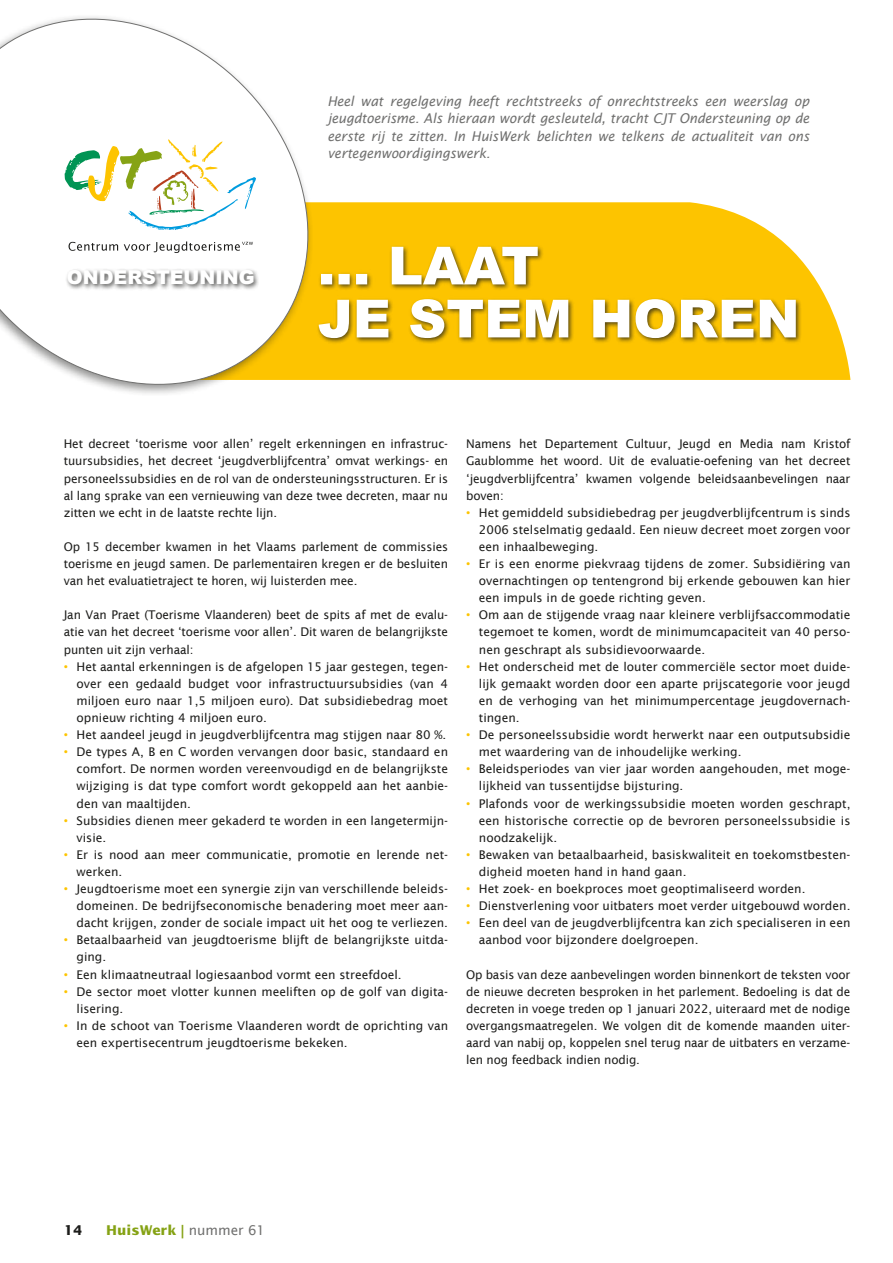
<style>
.page{position:relative;width:893px;height:1263px;background:#fff}
.page>*{position:absolute;margin:0;border:0;box-sizing:border-box;transform-origin:0 0}
.t1{font:900 52.65px/52.9px "Arial";color:#fff}
.t2{font:900 19.05px "Arial";color:#fff}
.t3{font:italic 13.5px/17.1px "Lucida Sans";letter-spacing:-.01em;color:#70706f;text-align:justify;scale:.96 1}
.t4{font:700 13.5px "Lucida Sans Std";color:#85a214}
.t5{font:700 13.5px "Lucida Sans Std";color:#1d1d1b}
.t6{font:12px/17.1px "Lucida Sans";color:#1d1d1b;text-align:justify}
.s1{font-family:"Arial";color:#fdc400}
.s2{font-family:"Lucida Sans";font-weight:400;color:#70706f}
</style>
<div class="page">
<svg style="left:330px;top:202px;width:520px;height:178px;fill:#fdc400"></svg>
<div style="left:317px;top:245px;width:485px;height:99px;background:#1d1d1b;opacity:.75"></div>
<svg style="left:0;top:17px;width:330px;height:377px"></svg>
<svg style="left:69px;top:242px;width:49px;height:9px"></svg>
<svg style="left:124px;top:241px;width:129px;height:12px"></svg>
<svg style="left:65px;top:139px;width:191px;height:91px"></svg>
<div style="left:65px;top:268px;width:195px;height:22px;background:#1d1d1b;opacity:.75"></div>
<h2 class="t2" style="left:67px;top:263px;width:189px">ONDERSTEUNING</h2>
<p class="t3" style="left:327px;top:93px;width:503px">Heel wat regelgeving heeft rechtstreeks of onrechtstreeks een weerslag op jeugdtoerisme. Als hieraan wordt gesleuteld, tracht CJT Ondersteuning op de eerste rij te zitten. In HuisWerk belichten we telkens de actualiteit van ons vertegenwoordigingswerk.</p>
<h1 class="t1" style="left:318px;top:237px;width:483px">… LAAT<br>JE STEM HOREN</h1>
<p class="t6" style="left:64px;top:435px;width:386px">Het decreet ‘toerisme voor allen’ regelt erkenningen en infrastruc&shy;tuursubsidies, het decreet ‘jeugdverblijfcentra’ omvat werkings- en personeelssubsidies en de rol van de ondersteuningsstructuren. Er is al lang sprake van een vernieuwing van deze twee decreten, maar nu zitten we echt in de laatste rechte lijn.</p>
<p class="t6" style="left:64px;top:538px;width:386px">Op 15 december kwamen in het Vlaams parlement de commissies toerisme en jeugd samen. De parlementairen kregen er de besluiten van het evaluatietraject te horen, wij luisterden mee.</p>
<p class="t6" style="left:64px;top:606px;width:386px">Jan Van Praet (Toerisme Vlaanderen) beet de spits af met de evalu&shy;atie van het decreet ‘toerisme voor allen’. Dit waren de belangrijkste punten uit zijn verhaal:</p>
<p class="t6" style="left:77px;top:658px;width:373px;text-indent:-13px"><span class="s1">•</span> Het aantal erkenningen is de afgelopen 15 jaar gestegen, tegen&shy;over een gedaald budget voor infrastructuursubsidies (van 4 miljoen euro naar 1,5 miljoen euro). Dat subsidiebedrag moet opnieuw richting 4 miljoen euro.</p>
<p class="t6" style="left:64px;top:726px;width:384px"><span class="s1">•</span> Het aandeel jeugd in jeugdverblijfcentra mag stijgen naar 80 %.</p>
<p class="t6" style="left:77px;top:743px;width:373px;text-indent:-13px"><span class="s1">•</span> De types A, B en C worden vervangen door basic, standaard en comfort. De normen worden vereenvoudigd en de belangrijkste wijziging is dat type comfort wordt gekoppeld aan het aanbie&shy;den van maaltijden.</p>
<p class="t6" style="left:77px;top:812px;width:373px;text-indent:-13px"><span class="s1">•</span> Subsidies dienen meer gekaderd te worden in een langetermijn&shy;visie.</p>
<p class="t6" style="left:77px;top:846px;width:373px;text-indent:-13px"><span class="s1">•</span> Er is nood aan meer communicatie, promotie en lerende net&shy;werken.</p>
<p class="t6" style="left:77px;top:880px;width:373px;text-indent:-13px"><span class="s1">•</span> Jeugdtoerisme moet een synergie zijn van verschillende beleids&shy;domeinen. De bedrijfseconomische benadering moet meer aan&shy;dacht krijgen, zonder de sociale impact uit het oog te verliezen.</p>
<p class="t6" style="left:77px;top:931px;width:373px;text-indent:-13px"><span class="s1">•</span> Betaalbaarheid van jeugdtoerisme blijft de belangrijkste uitda&shy;ging.</p>
<p class="t6" style="left:64px;top:966px;width:339px"><span class="s1">•</span> Een klimaatneutraal logiesaanbod vormt een streefdoel.</p>
<p class="t6" style="left:77px;top:983px;width:373px;text-indent:-13px"><span class="s1">•</span> De sector moet vlotter kunnen meeliften op de golf van digita&shy;lisering.</p>
<p class="t6" style="left:77px;top:1017px;width:373px;text-indent:-13px"><span class="s1">•</span> In de schoot van Toerisme Vlaanderen wordt de oprichting van een expertisecentrum jeugdtoerisme bekeken.</p>
<p class="t6" style="left:466px;top:435px;width:386px">Namens het Departement Cultuur, Jeugd en Media nam Kristof Gaublomme het woord. Uit de evaluatie-oefening van het decreet ‘jeugdverblijfcentra’ kwamen volgende beleidsaanbevelingen naar boven:</p>
<p class="t6" style="left:479px;top:504px;width:373px;text-indent:-13px"><span class="s1">•</span> Het gemiddeld subsidiebedrag per jeugdverblijfcentrum is sinds 2006 stelselmatig gedaald. Een nieuw decreet moet zorgen voor een inhaalbeweging.</p>
<p class="t6" style="left:479px;top:555px;width:373px;text-indent:-13px"><span class="s1">•</span> Er is een enorme piekvraag tijdens de zomer. Subsidiëring van overnachtingen op tentengrond bij erkende gebouwen kan hier een impuls in de goede richting geven.</p>
<p class="t6" style="left:479px;top:606px;width:373px;text-indent:-13px"><span class="s1">•</span> Om aan de stijgende vraag naar kleinere verblijfsaccommodatie tegemoet te komen, wordt de minimumcapaciteit van 40 perso&shy;nen geschrapt als subsidievoorwaarde.</p>
<p class="t6" style="left:479px;top:658px;width:373px;text-indent:-13px"><span class="s1">•</span> Het onderscheid met de louter commerciële sector moet duide&shy;lijk gemaakt worden door een aparte prijscategorie voor jeugd en de verhoging van het minimumpercentage jeugdovernach&shy;tingen.</p>
<p class="t6" style="left:479px;top:726px;width:373px;text-indent:-13px"><span class="s1">•</span> De personeelssubsidie wordt herwerkt naar een outputsubsidie met waardering van de inhoudelijke werking.</p>
<p class="t6" style="left:479px;top:760px;width:373px;text-indent:-13px"><span class="s1">•</span> Beleidsperiodes van vier jaar worden aangehouden, met moge&shy;lijkheid van tussentijdse bijsturing.</p>
<p class="t6" style="left:479px;top:795px;width:373px;text-indent:-13px"><span class="s1">•</span> Plafonds voor de werkingssubsidie moeten worden geschrapt, een historische correctie op de bevroren personeelssubsidie is noodzakelijk.</p>
<p class="t6" style="left:479px;top:846px;width:373px;text-indent:-13px"><span class="s1">•</span> Bewaken van betaalbaarheid, basiskwaliteit en toekomstbesten&shy;digheid moeten hand in hand gaan.</p>
<p class="t6" style="left:466px;top:880px;width:341px"><span class="s1">•</span> Het zoek- en boekproces moet geoptimaliseerd worden.</p>
<p class="t6" style="left:466px;top:897px;width:386px"><span class="s1">•</span> Dienstverlening voor uitbaters moet verder uitgebouwd worden.</p>
<p class="t6" style="left:479px;top:914px;width:373px;text-indent:-13px"><span class="s1">•</span> Een deel van de jeugdverblijfcentra kan zich specialiseren in een aanbod voor bijzondere doelgroepen.</p>
<p class="t6" style="left:466px;top:966px;width:386px">Op basis van deze aanbevelingen worden binnenkort de teksten voor de nieuwe decreten besproken in het parlement. Bedoeling is dat de decreten in voege treden op 1 januari 2022, uiteraard met de nodige overgangsmaatregelen. We volgen dit de komende maanden uiter&shy;aard van nabij op, koppelen snel terug naar de uitbaters en verzame&shy;len nog feedback indien nodig.</p>
<p class="t5" style="left:64px;top:1222px;width:20px">14</p>
<p class="t4" style="left:106px;top:1222px;width:160px">HuisWerk | <span class="s2">nummer 61</span></p>
</div>
